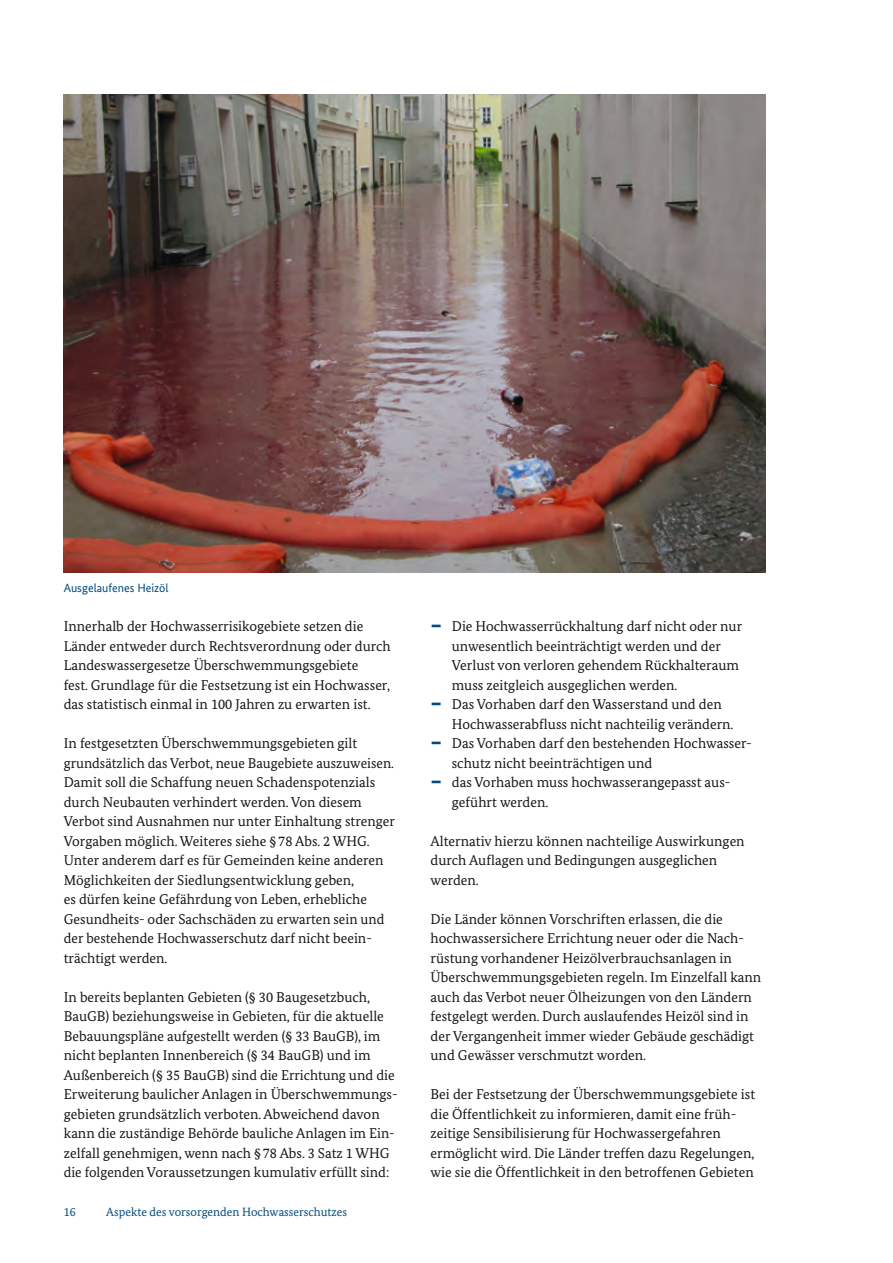
<style>
.page{position:relative;width:893px;height:1263px;background:#fff}
.page>*{position:absolute;margin:0;border:0;box-sizing:border-box;transform-origin:0 0}
.t1{font:42.75px "Bundes Serif";color:#004a7d;scale:.5 1}
.t2{font:14.25px/19.5px "Bundes Serif";color:#151616}
.t3{font:12px "Bundes Serif";color:#004a7d}
.t4{font:12px "Bundes Sans";color:#004a7d}
</style>
<div class="page">
<img style="left:64px;top:95px;width:701px;height:478px">
<p class="t4" style="left:64px;top:581px;width:106px">Ausgelaufenes Heizöl</p>
<p class="t2" style="left:64px;top:616px;width:328px">Innerhalb der Hochwasserrisikogebiete setzen die Länder entweder durch Rechtsverordnung oder durch Landeswassergesetze Überschwemmungsgebiete<br>fest. Grundlage für die Festsetzung ist ein Hochwasser, das statistisch einmal in 100 Jahren zu erwarten ist.</p>
<p class="t2" style="left:64px;top:733px;width:333px">In festgesetzten Überschwemmungsgebieten gilt grundsätzlich das Verbot, neue Baugebiete auszuweisen.<br>Damit soll die Schaffung neuen Schadenspotenzials durch Neubauten verhindert werden. Von diesem Verbot sind Ausnahmen nur unter Einhaltung strenger Vorgaben möglich. Weiteres siehe § 78 Abs. 2 WHG.<br>Unter anderem darf es für Gemeinden keine anderen Möglichkeiten der Siedlungsentwicklung geben,<br>es dürfen keine Gefährdung von Leben, erhebliche Gesundheits- oder Sachschäden zu erwarten sein und der bestehende Hochwasserschutz darf nicht beein&shy;trächtigt werden.</p>
<p class="t2" style="left:64px;top:987px;width:335px">In bereits beplanten Gebieten (§ 30 Baugesetzbuch, BauGB) beziehungsweise in Gebieten, für die aktuelle Bebauungspläne aufgestellt werden (§ 33 BauGB), im nicht beplanten Innenbereich (§ 34 BauGB) und im Außenbereich (§ 35 BauGB) sind die Errichtung und die Erweiterung baulicher Anlagen in Überschwemmungs&shy;gebieten grundsätzlich verboten. Abweichend davon kann die zuständige Behörde bauliche Anlagen im Ein&shy;zelfall genehmigen, wenn nach § 78 Abs. 3 Satz 1 WHG die folgenden Voraussetzungen kumulativ erfüllt sind:</p>
<p class="t3" style="left:64px;top:1205px;width:13px">16</p>
<p class="t3" style="left:106px;top:1205px;width:242px">Aspekte des vorsorgenden Hochwasserschutzes</p>
<p class="t1" style="left:431px;top:599px;width:25px">–</p>
<p class="t2" style="left:452px;top:616px;width:292px">Die Hochwasserrückhaltung darf nicht oder nur unwesentlich beeinträchtigt werden und der Verlust von verloren gehendem Rückhalteraum muss zeitgleich ausgeglichen werden.</p>
<p class="t1" style="left:431px;top:677px;width:25px">–</p>
<p class="t2" style="left:452px;top:694px;width:283px">Das Vorhaben darf den Wasserstand und den<br>Hochwasserabfluss nicht nachteilig verändern.</p>
<p class="t1" style="left:431px;top:716px;width:25px">–</p>
<p class="t2" style="left:452px;top:733px;width:301px">Das Vorhaben darf den bestehenden Hochwasser&shy;schutz nicht beeinträchtigen und</p>
<p class="t1" style="left:431px;top:755px;width:25px">–</p>
<p class="t2" style="left:452px;top:772px;width:280px">das Vorhaben muss hochwasserangepasst aus&shy;geführt werden.</p>
<p class="t2" style="left:431px;top:831px;width:316px">Alternativ hierzu können nachteilige Auswirkungen durch Auflagen und Bedingungen ausgeglichen werden.</p>
<p class="t2" style="left:431px;top:909px;width:332px">Die Länder können Vorschriften erlassen, die die hochwassersichere Errichtung neuer oder die Nach&shy;rüstung vorhandener Heizölverbrauchsanlagen in Überschwemmungsgebieten regeln. Im Einzelfall kann auch das Verbot neuer Ölheizungen von den Ländern festgelegt werden. Durch auslaufendes Heizöl sind in der Vergangenheit immer wieder Gebäude geschädigt und Gewässer verschmutzt worden.</p>
<p class="t2" style="left:431px;top:1084px;width:326px">Bei der Festsetzung der Überschwemmungsgebiete ist die Öffentlichkeit zu informieren, damit eine früh&shy;zeitige Sensibilisierung für Hochwassergefahren ermöglicht wird. Die Länder treffen dazu Regelungen, wie sie die Öffentlichkeit in den betroffenen Gebieten</p>
</div>
